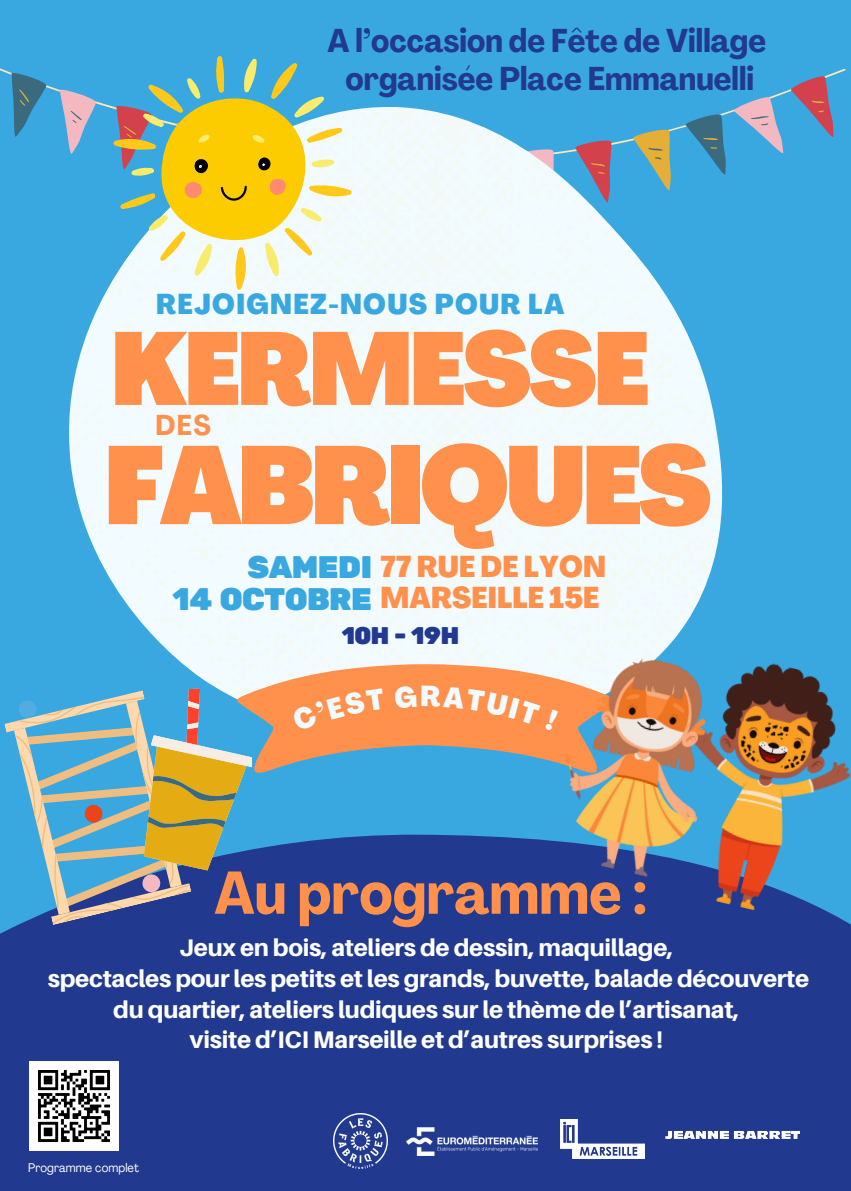
<style>
.page{position:relative;width:851px;height:1191px;background:#fff}
.page>*{position:absolute;margin:0;border:0;box-sizing:border-box;transform-origin:0 0}
.t1{font:900 condensed 108.8px "Agrandir";letter-spacing:-.035em;color:#ff914d}
.t2{font:900 condensed 101.6px "Agrandir";letter-spacing:-.03em;color:#ff914d}
.t3{font:700 condensed 59.4px "Agrandir";color:#ff914d}
.t4{font:700 condensed 32.4px "Agrandir";color:#21398f}
.t5{font:800 condensed 29.6px "Agrandir";letter-spacing:.005em;color:#ff914d}
.t6{font:800 condensed 28.2px "Agrandir";letter-spacing:.05em;color:#39a8e0}
.t7{font:700 condensed 28.2px "Agrandir";color:#ff914d}
.t8{font:800 24px/30.8px "Aileron";letter-spacing:-.01em;color:#fff;text-align:center}
.t9{font:24px "Rubik One";letter-spacing:-.045em;color:#21398f}
.t10{font:condensed 12.4px "Agrandir";letter-spacing:.005em;color:#fff}
.s1{font-family:"Rubik One";font-weight:400;font-stretch:normal;font-size:31px;color:#39a8e0}
</style>
<div class="page">
<div style="left:0;top:0;width:850px;height:1190px;background:#39a8e0"></div>
<svg style="left:57px;top:89px;width:40px;height:15px"></svg>
<svg style="left:9px;top:72px;width:39px;height:65px"></svg>
<svg style="left:736px;top:72px;width:99px;height:82px"></svg>
<svg style="left:69px;top:107px;width:652px;height:572px;background:#d6edf6"></svg>
<svg style="left:235px;top:664px;width:307px;height:106px;fill:#ff914d"></svg>
<div style="left:0;top:834px;width:850px;height:356px;background:#21398f"></div>
<svg style="left:112px;top:56px;width:262px;height:234px"></svg>
<img style="left:656px;top:663px;width:194px;height:262px">
<img style="left:542px;top:645px;width:188px;height:240px">
<svg style="left:4px;top:679px;width:267px;height:246px"></svg>
<img style="left:560px;top:1119px;width:84px;height:39px">
<img style="left:406px;top:1116px;width:131px;height:39px">
<img style="left:333px;top:1113px;width:54px;height:56px">
<div style="left:659px;top:1084px;width:147px;height:103px;background:#21398f"></div>
<img style="left:29px;top:1061px;width:89px;height:90px">
<div style="left:291px;top:688px;width:94px;height:44px;background:#ff914d"></div>
<div style="left:394px;top:685px;width:164px;height:46px;background:#ff914d"></div>
<p class="t4" style="left:327px;top:27px;width:440px">A l’occasion de Fête de Village</p>
<p class="t4" style="left:345px;top:65px;width:410px">organisée Place Emmanuelli</p>
<p class="t6" style="left:156px;top:293px;width:409px">REJOIGNEZ-NOUS POUR LA</p>
<p class="t2" style="left:111px;top:329px;width:539px">KERMESSE</p>
<p class="t1" style="left:104px;top:443px;width:608px">FABRIQUES</p>
<p class="t7" style="left:155px;top:413px;width:57px">DES</p>
<p class="t5" style="left:247px;top:555px;width:360px"><span class="s1">SAMEDI</span> 77 RUE DE LYON</p>
<p class="t5" style="left:172px;top:586px;width:428px"><span class="s1">14 OCTOBRE</span> MARSEILLE 15E</p>
<p class="t9" style="left:341px;top:622px;width:119px">10H - 19H</p>
<p class="t3" style="left:214px;top:869px;width:434px">Au programme :</p>
<p class="t8" style="left:179px;top:932px;width:495px">Jeux en bois, ateliers de dessin, maquillage,</p>
<p class="t8" style="left:48px;top:963px;width:762px">spectacles pour les petits et les grands, buvette, balade découverte du quartier, ateliers ludiques sur le thème de l’artisanat,</p>
<p class="t8" style="left:189px;top:1024px;width:474px">visite d’ICI Marseille et d’autres surprises !</p>
<p class="t10" style="left:28px;top:1163px;width:112px">Programme complet</p>
</div>
